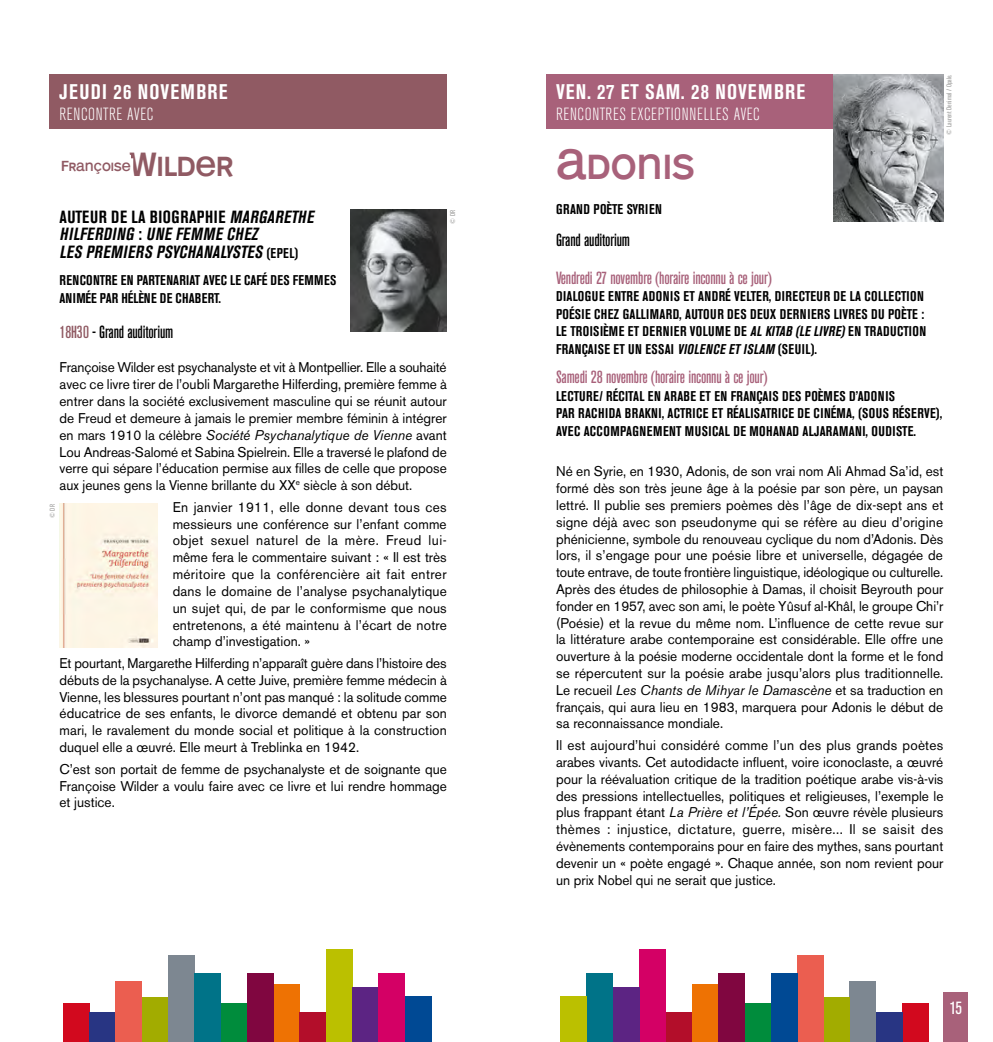
<style>
.page{position:relative;width:993px;height:1042px;background:#fff}
.page>*{position:absolute;margin:0;border:0;box-sizing:border-box;transform-origin:0 0}
.t1{font:42px "Mono Alphabet";color:#a8617a}
.t2{font:33.25px "Mono Alphabet";letter-spacing:-.01em;color:#905a63}
.t3{font:700 condensed 21px "Akzidenz Grotesk BE";letter-spacing:.06em;color:#fff}
.t4{font:italic 700 condensed 17.5px/17.5px "Akzidenz Grotesk BE";color:#000}
.t5{font:500 condensed 17.5px "Akzidenz Grotesk BE";letter-spacing:-.01em;color:#a8617a}
.t6{font:300 condensed 17.5px "Akzidenz Grotesk BE";letter-spacing:.035em;color:#fff}
.t7{font:500 condensed 17.5px "Akzidenz Grotesk BE";letter-spacing:-.01em;color:#000}
.t8{font:condensed 17.5px "Akzidenz Grotesk BE";color:#fff}
.t9{font:14.35px "Mono Alphabet";color:#905a63}
.t10{font:14px/16.8px "Akzidenz Grotesk BE";color:#000;text-align:justify}
.t11{font:700 condensed 14px/17.5px "Akzidenz Grotesk BE";letter-spacing:.025em;color:#000}
.t12{font:condensed 7px "Akzidenz Grotesk BE";color:#9d9d9c}
.s1{font-style:normal}
.s2{font-style:normal;font-size:14px}
.s3{font-size:17.32px;color:#905a63}
.s4{font-style:italic}
</style>
<div class="page">
<div style="left:943px;top:992px;width:25px;height:50px;background:#a8617a"></div>
<div style="left:691px;top:984px;width:27px;height:58px;background:#ee7203"></div>
<div style="left:902px;top:1004px;width:26px;height:38px;background:#d2091e"></div>
<div style="left:665px;top:1012px;width:26px;height:30px;background:#b30e2a"></div>
<div style="left:875px;top:1012px;width:27px;height:30px;background:#283583"></div>
<div style="left:639px;top:949px;width:26px;height:93px;background:#d40065"></div>
<div style="left:849px;top:981px;width:26px;height:61px;background:#7d8791"></div>
<div style="left:612px;top:988px;width:27px;height:54px;background:#5c2483"></div>
<div style="left:823px;top:998px;width:26px;height:44px;background:#a2ac00"></div>
<div style="left:586px;top:973px;width:26px;height:69px;background:#007388"></div>
<div style="left:560px;top:996px;width:26px;height:46px;background:#bbc000"></div>
<div style="left:796px;top:955px;width:27px;height:87px;background:#eb5e50"></div>
<div style="left:770px;top:973px;width:26px;height:69px;background:#004994"></div>
<div style="left:744px;top:1004px;width:26px;height:38px;background:#008c3c"></div>
<div style="left:718px;top:973px;width:26px;height:69px;background:#800640"></div>
<div style="left:273px;top:984px;width:27px;height:58px;background:#ee7203"></div>
<div style="left:63px;top:1004px;width:26px;height:38px;background:#d2091e"></div>
<div style="left:300px;top:1012px;width:26px;height:30px;background:#b30e2a"></div>
<div style="left:89px;top:1012px;width:26px;height:30px;background:#283583"></div>
<div style="left:326px;top:949px;width:26px;height:93px;background:#bbc000"></div>
<div style="left:115px;top:981px;width:27px;height:61px;background:#eb5e50"></div>
<div style="left:352px;top:988px;width:26px;height:54px;background:#5c2483"></div>
<div style="left:142px;top:998px;width:26px;height:44px;background:#a2ac00"></div>
<div style="left:378px;top:973px;width:27px;height:69px;background:#d40065"></div>
<div style="left:405px;top:996px;width:26px;height:46px;background:#004994"></div>
<div style="left:168px;top:955px;width:26px;height:87px;background:#7d8791"></div>
<div style="left:218px;top:1004px;width:29px;height:38px;background:#008c3c"></div>
<div style="left:247px;top:973px;width:26px;height:69px;background:#800640"></div>
<div style="left:194px;top:973px;width:27px;height:69px;background:#007388"></div>
<div style="left:546px;top:74px;width:397px;height:55px;background:#a8617a"></div>
<img style="left:833px;top:74px;width:110px;height:148px">
<div style="left:50px;top:74px;width:396px;height:55px;background:#905a63"></div>
<img style="left:59px;top:503px;width:99px;height:144px">
<img style="left:350px;top:210px;width:96px;height:121px">
<h3 class="t3" style="left:60px;top:80px;width:170px">JEUDI 26 NOVEMBRE</h3>
<p class="t6" style="left:60px;top:105px;width:95px">RENCONTRE AVEC</p>
<h2 class="t2" style="left:129px;top:145px;width:105px">Wilder</h2>
<p class="t9" style="left:61px;top:157px;width:71px">Françoise</p>
<p class="t4" style="left:60px;top:208px;width:259px"><span class="s1">AUTEUR DE LA BIOGRAPHIE</span> MARGARETHE<br>HILFERDING <span class="s1">:</span> UNE FEMME CHEZ<br>LES PREMIERS PSYCHANALYSTES <span class="s2">( E P E L )</span></p>
<p class="t11" style="left:60px;top:272px;width:278px">RENCONTRE EN PARTENARIAT AVEC LE CAFÉ DES FEMMES<br>ANIMÉE PAR HÉLÈNE DE CHABERT.</p>
<p class="t7" style="left:60px;top:322px;width:115px"><span class="s3">18H30</span> - Grand auditorium</p>
<p class="t12" style="left:448px;top:223px;width:15px;rotate:-90deg">© DR</p>
<p class="t10" style="left:60px;top:359px;width:388px">Françoise Wilder est psychanalyste et vit à Montpellier. Elle a souhaité avec ce livre tirer de l’oubli Margarethe Hilferding, première femme à entrer dans la société exclusivement masculine qui se réunit autour de Freud et demeure à jamais le premier membre féminin à intégrer en mars 1910 la célèbre <span class="s4">Société Psychanalytique de Vienne</span> avant Lou Andreas-Salomé et Sabina Spielrein. Elle a traversé le plafond de verre qui sépare l’éducation permise aux filles de celle que propose aux jeunes gens la Vienne brillante du XX<sup>e</sup> siècle à son début.</p>
<p class="t10" style="left:173px;top:499px;width:276px">En janvier 1911, elle donne devant tous ces messieurs une conférence sur l’enfant comme objet sexuel naturel de la mère. Freud lui&shy;même fera le commentaire suivant : « Il est très méritoire que la conférencière ait fait entrer dans le domaine de l’analyse psychanalytique un sujet qui, de par le conformisme que nous entretenons, a été maintenu à l’écart de notre champ d’investigation. »</p>
<p class="t10" style="left:60px;top:655px;width:388px">Et pourtant, Margarethe Hilferding n’apparaît guère dans l’histoire des débuts de la psychanalyse. A cette Juive, première femme médecin à Vienne, les blessures pourtant n’ont pas manqué : la solitude comme éducatrice de ses enfants, le divorce demandé et obtenu par son mari, le ravalement du monde social et politique à la construction duquel elle a œuvré. Elle meurt à Treblinka en 1942.</p>
<p class="t10" style="left:60px;top:760px;width:388px">C’est son portait de femme de psychanalyste et de soignante que Françoise Wilder a voulu faire avec ce livre et lui rendre hommage et justice.</p>
<p class="t12" style="left:49px;top:518px;width:15px;rotate:-90deg">© DR</p>
<h3 class="t3" style="left:556px;top:80px;width:251px">VEN. 27 ET SAM. 28 NOVEMBRE</h3>
<p class="t6" style="left:556px;top:105px;width:205px">RENCONTRES EXCEPTIONNELLES AVEC</p>
<h1 class="t1" style="left:556px;top:140px;width:140px">Adonis</h1>
<p class="t11" style="left:556px;top:200px;width:107px">GRAND POÈTE SYRIEN</p>
<p class="t12" style="left:944px;top:135px;width:62px;rotate:-90deg">© Laurent Denimal / Opale.</p>
<p class="t7" style="left:556px;top:231px;width:75px">Grand auditorium</p>
<p class="t5" style="left:556px;top:268px;width:217px">Vendredi 27 novembre (horaire inconnu à ce jour)</p>
<p class="t11" style="left:556px;top:288px;width:371px">DIALOGUE ENTRE ADONIS ET ANDRÉ VELTER, DIRECTEUR DE LA COLLECTION POÉSIE CHEZ GALLIMARD, AUTOUR DES DEUX DERNIERS LIVRES DU POÈTE :<br>LE TROISIÈME ET DERNIER VOLUME DE <span class="s4">ALKITAB (LE LIVRE)</span>EN TRADUCTION FRANÇAISE ET UN ESSAI <span class="s4">VIOLENCE ET ISLAM</span> (SEUIL).</p>
<p class="t5" style="left:556px;top:367px;width:213px">Samedi 28 novembre (horaire inconnu à ce jour)</p>
<p class="t11" style="left:556px;top:387px;width:388px">LECTURE/ RÉCITAL EN ARABE ET EN FRANÇAIS DES POÈMES D’ADONIS<br>PAR RACHIDA BRAKNI, ACTRICE ET RÉALISATRICE DE CINÉMA, (SOUS RÉSERVE),<br>AVEC ACCOMPAGNEMENT MUSICAL DE MOHANAD ALJARAMANI, OUDISTE.</p>
<p class="t10" style="left:556px;top:463px;width:389px">Né en Syrie, en 1930, Adonis, de son vrai nom Ali Ahmad Sa’id, est formé dès son très jeune âge à la poésie par son père, un paysan lettré. Il publie ses premiers poèmes dès l’âge de dix-sept ans et signe déjà avec son pseudonyme qui se réfère au dieu d’origine phénicienne, symbole du renouveau cyclique du nom d’Adonis. Dès lors, il s’engage pour une poésie libre et universelle, dégagée de toute entrave, de toute frontière linguistique, idéologique ou culturelle.<br>Après des études de philosophie à Damas, il choisit Beyrouth pour fonder en 1957, avec son ami, le poète Yûsuf al-Khâl, le groupe Chi’r (Poésie) et la revue du même nom. L’influence de cette revue sur la littérature arabe contemporaine est considérable. Elle offre une ouverture à la poésie moderne occidentale dont la forme et le fond se répercutent sur la poésie arabe jusqu’alors plus traditionnelle.<br>Le recueil <span class="s4">Les Chants de Mihyar le Damascène</span> et sa traduction en français, qui aura lieu en 1983, marquera pour Adonis le début de sa reconnaissance mondiale.</p>
<p class="t10" style="left:556px;top:737px;width:389px">Il est aujourd’hui considéré comme l’un des plus grands poètes arabes vivants. Cet autodidacte influent, voire iconoclaste, a œuvré pour la réévaluation critique de la tradition poétique arabe vis-à-vis des pressions intellectuelles, politiques et religieuses, l’exemple le plus frappant étant <span class="s4">La Prière et l’Épée.</span> Son œuvre révèle plusieurs thèmes : injustice, dictature, guerre, misère... Il se saisit des évènements contemporains pour en faire des mythes, sans pourtant devenir un « poète engagé ». Chaque année, son nom revient pour un prix Nobel qui ne serait que justice.</p>
<p class="t8" style="left:949px;top:998px;width:14px">15</p>
</div>
